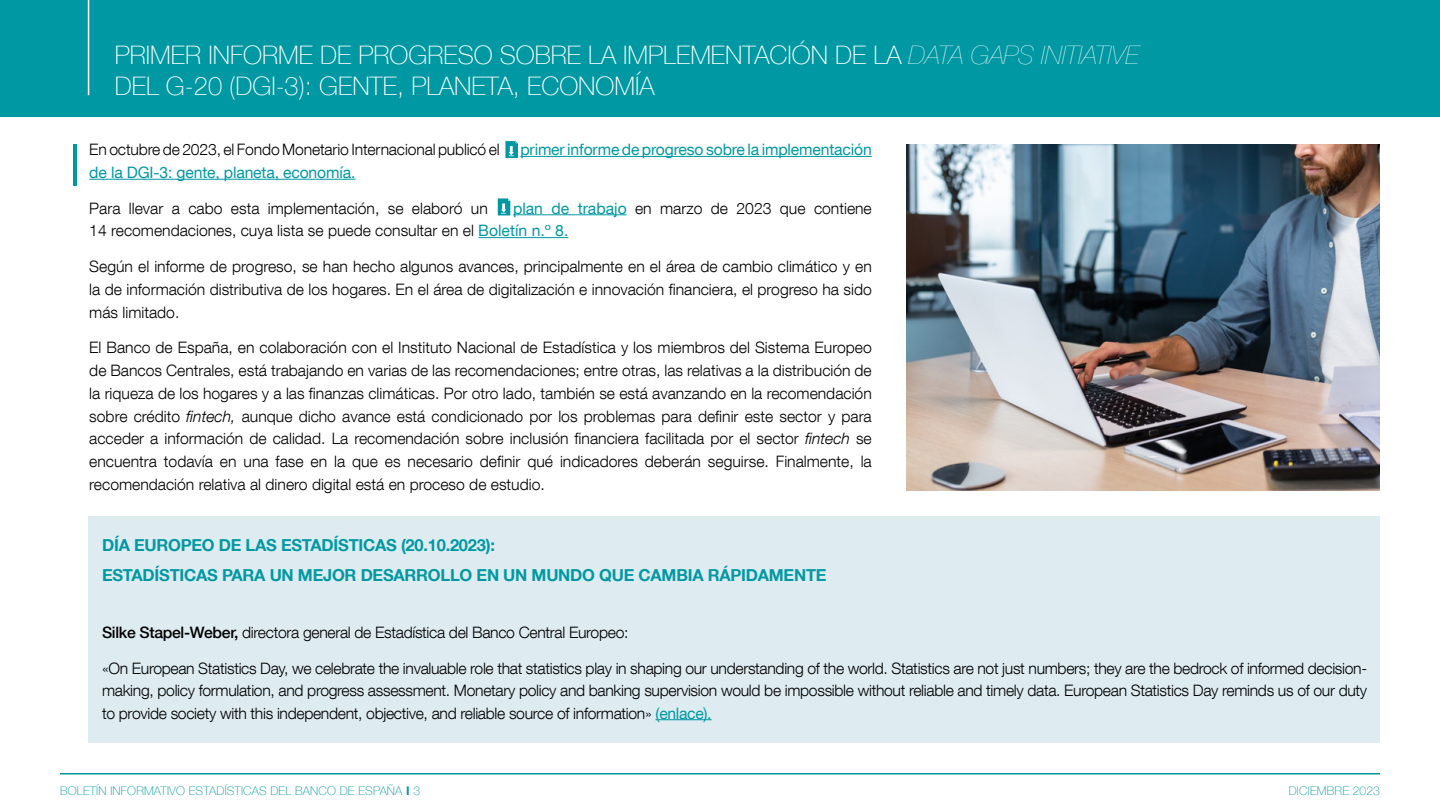
<style>
.page{position:relative;width:1440px;height:810px;background:#fff}
.page>*{position:absolute;margin:0;border:0;box-sizing:border-box;transform-origin:0 0}
.Título_artículo{font:100 25.5px/30.6px "Bd E Neue Helvetica";color:#fff}
.Destacado{font:700 16.5px "Bd E Neue Helvetica";letter-spacing:-.015em;color:#0099a3}
.Texto_base{font:300 15.75px/22.8px "Bd E Neue Helvetica";color:#000;text-align:justify}
.Destacado-2{font:300 15.75px/22.5px "Bd E Neue Helvetica";letter-spacing:-.02em;color:#000;text-align:justify}
.Texto_base-2{font:15.75px "Bd E Neue Helvetica";letter-spacing:-.01em;color:#0099a3}
.t1{font:100 12px "Bd E Neue Helvetica";letter-spacing:.015em;color:#0099a3}
.s1{font-weight:200;font-style:italic}
.s2{font-weight:400;color:#0099a3}
.s3{font-style:italic}
.s4{font-weight:500}
.s5{font-weight:700}
</style>
<div class="page">
<hr style="left:60px;top:773px;width:1320px;height:2px;background:#0099a3">
<div style="left:0;top:0;width:1440px;height:117px;background:#0099a3"></div>
<hr style="left:520px;top:156px;width:352px;height:1px;background:#0099a3">
<hr style="left:89px;top:179px;width:266px;height:1px;background:#0099a3">
<hr style="left:513px;top:214px;width:114px;height:1px;background:#0099a3">
<hr style="left:478px;top:237px;width:90px;height:1px;background:#0099a3">
<hr style="left:88px;top:0;width:1px;height:95px;background:#fff">
<hr style="left:74px;top:144px;width:3px;height:41px;background:#0099a3">
<div style="left:89px;top:516px;width:1291px;height:226px;background:#deebf0"></div>
<img style="left:906px;top:144px;width:474px;height:346px">
<hr style="left:655px;top:719px;width:57px;height:1px;background:#0099a3">
<svg style="left:498px;top:198px;width:12px;height:17px"></svg>
<svg style="left:505px;top:141px;width:13px;height:17px"></svg>
<h2 class="Título_artículo" style="left:115px;top:39px;width:1026px">PRIMER INFORME DE PROGRESO SOBRE LA IMPLEMENTACIÓN DE LA <span class="s1">DATA GAPS INITIATIVE<br></span>DEL G-20 (DGI-3): GENTE, PLANETA, ECONOMÍA</h2>
<p class="Texto_base" style="left:89px;top:138px;width:412px">En octubre de 2023, el Fondo Monetario Internacional publicó el</p>
<p class="Texto_base-2" style="left:520px;top:140px;width:353px">primer informe de progreso sobre la implementación</p>
<p class="Texto_base-2" style="left:89px;top:163px;width:268px">de la DGI-3: gente, planeta, economía.</p>
<p class="Texto_base" style="left:89px;top:196px;width:400px">Para llevar a cabo esta implementación, se elaboró un</p>
<p class="Texto_base" style="left:89px;top:196px;width:784px;text-indent:424px"><span class="s2">plan de trabajo</span> en marzo de 2023 que contiene<br>14 recomendaciones, cuya lista se puede consultar en el <span class="s2">Boletín n.º 8.</span></p>
<p class="Texto_base" style="left:89px;top:255px;width:784px">Según el informe de progreso, se han hecho algunos avances, principalmente en el área de cambio climático y en la de información distributiva de los hogares. En el área de digitalización e innovación financiera, el progreso ha sido más limitado.</p>
<p class="Texto_base" style="left:89px;top:336px;width:784px">El Banco de España, en colaboración con el Instituto Nacional de Estadística y los miembros del Sistema Europeo de Bancos Centrales, está trabajando en varias de las recomendaciones; entre otras, las relativas a la distribución de la riqueza de los hogares y a las finanzas climáticas. Por otro lado, también se está avanzando en la recomendación sobre crédito <span class="s3">fintech,</span> aunque dicho avance está condicionado por los problemas para definir este sector y para acceder a información de calidad. La recomendación sobre inclusión financiera facilitada por el sector <span class="s3">fintech</span> se encuentra todavía en una fase en la que es necesario definir qué indicadores deberán seguirse. Finalmente, la recomendación relativa al dinero digital está en proceso de estudio.</p>
<h3 class="Destacado" style="left:102px;top:535px;width:394px">DÍA EUROPEO DE LAS ESTADÍSTICAS (20.10.2023):</h3>
<h3 class="Destacado" style="left:102px;top:564px;width:726px">ESTADÍSTICAS PARA UN MEJOR DESARROLLO EN UN MUNDO QUE CAMBIA RÁPIDAMENTE</h3>
<h3 class="Destacado-2" style="left:102px;top:621px;width:528px"><span class="s4">Silke Stapel-Weber,</span> directora general de Estadística del Banco Central Europeo:</h3>
<h3 class="Destacado-2" style="left:102px;top:656px;width:1266px">«On European Statistics Day, we celebrate the invaluable role that statistics play in shaping our understanding of the world. Statistics are not just numbers; they are the bedrock of informed decision&shy;making, policy formulation, and progress assessment. Monetary policy and banking supervision would be impossible without reliable and timely data. European Statistics Day reminds us of our duty to provide society with this independent, objective, and reliable source of information» <span class="s2">(enlace).</span></h3>
<p class="t1" style="left:60px;top:783px;width:361px">BOLETÍN INFORMATIVO ESTADÍSTICAS DEL BANCO DE ESPAÑA <span class="s5">I</span> 3</p>
<p class="t1" style="left:1289px;top:783px;width:93px">DICIEMBRE 2023</p>
</div>
